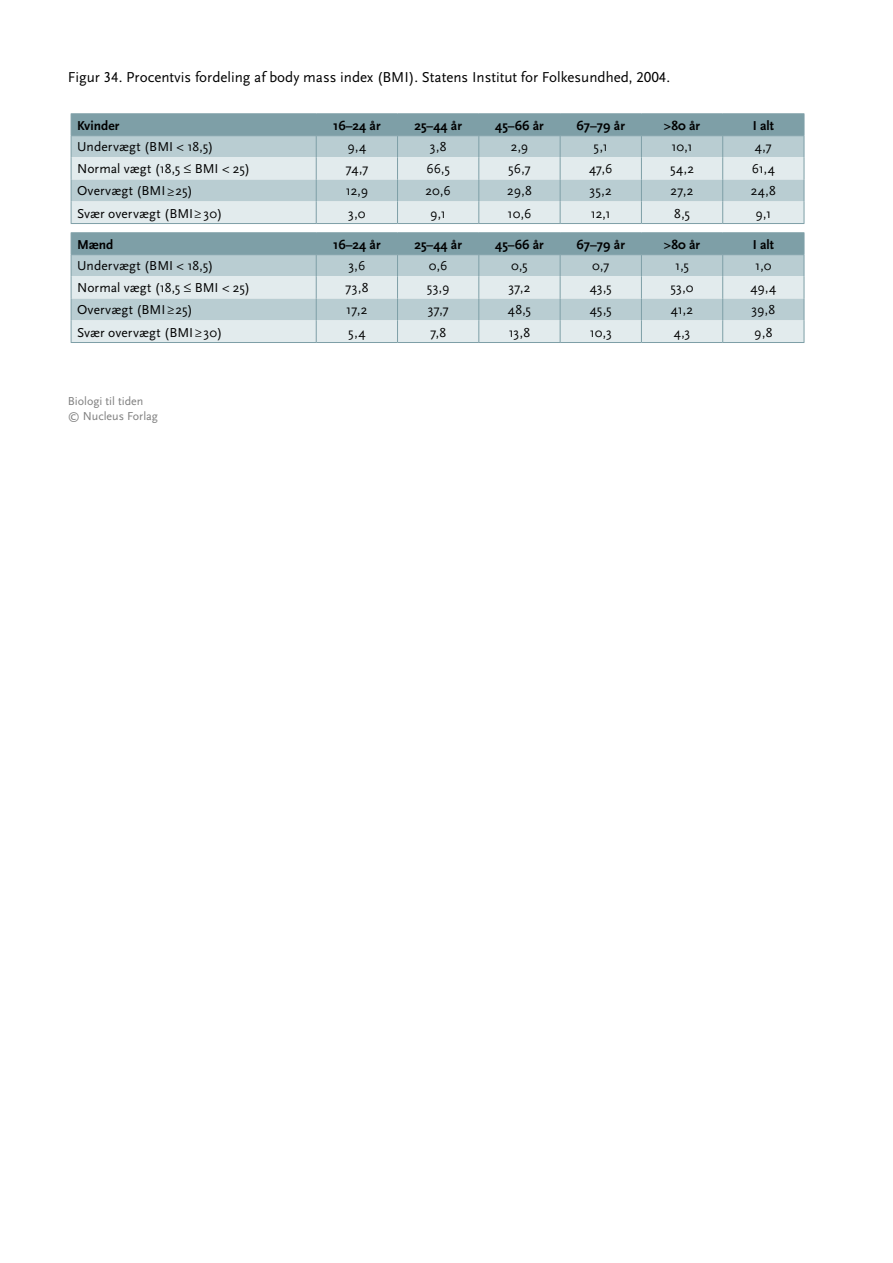
<style>
.page{position:relative;width:893px;height:1263px;background:#fff}
.page>*{position:absolute;margin:0;border:0;box-sizing:border-box;transform-origin:0 0}
.t1{font:15px "Scala Sans LF";color:#000}
.t2{font:13.5px "Scala Sans";color:#000}
.t3{font:700 13.5px "Scala Sans";color:#000}
.t4{font:12px/14.4px "Scala Sans LF";color:#7f7f7f}
</style>
<div class="page">
<svg style="left:70px;top:113px;width:735px;height:111px;background:#bccfd3"></svg>
<svg style="left:70px;top:232px;width:735px;height:111px;background:#bccfd3"></svg>
<p class="t1" style="left:68px;top:69px;width:604px">Figur 34. Procentvis fordeling af body mass index (BMI). Statens Institut for Folkesundhed, 2004.</p>
<p class="t3" style="left:77px;top:118px;width:44px">Kvinder</p>
<p class="t3" style="left:333px;top:118px;width:49px">16–24 år</p>
<p class="t3" style="left:414px;top:118px;width:49px">25–44 år</p>
<p class="t3" style="left:495px;top:118px;width:50px">45–66 år</p>
<p class="t3" style="left:577px;top:118px;width:50px">67–79 år</p>
<p class="t3" style="left:664px;top:118px;width:38px">&gt;80 år</p>
<p class="t3" style="left:753px;top:118px;width:23px">I alt</p>
<p class="t2" style="left:77px;top:140px;width:138px">Undervægt (BMI &lt; 18,5)</p>
<p class="t2" style="left:347px;top:140px;width:20px">9,4</p>
<p class="t2" style="left:430px;top:140px;width:18px">3,8</p>
<p class="t2" style="left:511px;top:140px;width:19px">2,9</p>
<p class="t2" style="left:594px;top:140px;width:16px">5,1</p>
<p class="t2" style="left:671px;top:140px;width:23px">10,1</p>
<p class="t2" style="left:755px;top:140px;width:18px">4,7</p>
<p class="t2" style="left:77px;top:162px;width:174px">Normal vægt (18,5 ≤ BMI &lt; 25)</p>
<p class="t2" style="left:345px;top:162px;width:24px">74,7</p>
<p class="t2" style="left:426px;top:162px;width:25px">66,5</p>
<p class="t2" style="left:508px;top:162px;width:24px">56,7</p>
<p class="t2" style="left:589px;top:162px;width:25px">47,6</p>
<p class="t2" style="left:670px;top:162px;width:26px">54,2</p>
<p class="t2" style="left:752px;top:162px;width:25px">61,4</p>
<p class="t2" style="left:77px;top:184px;width:117px">Overvægt (BMI 25)</p>
<p class="t2" style="left:346px;top:184px;width:24px">12,9</p>
<p class="t2" style="left:425px;top:184px;width:27px">20,6</p>
<p class="t2" style="left:507px;top:184px;width:26px">29,8</p>
<p class="t2" style="left:590px;top:184px;width:24px">35,2</p>
<p class="t2" style="left:671px;top:184px;width:24px">27,2</p>
<p class="t2" style="left:751px;top:184px;width:27px">24,8</p>
<p class="t2" style="left:77px;top:206px;width:147px">Svær overvægt (BMI 30)</p>
<p class="t2" style="left:348px;top:206px;width:19px">3,0</p>
<p class="t2" style="left:430px;top:206px;width:17px">9,1</p>
<p class="t2" style="left:508px;top:206px;width:25px">10,6</p>
<p class="t2" style="left:591px;top:206px;width:22px">12,1</p>
<p class="t2" style="left:674px;top:206px;width:17px">8,5</p>
<p class="t2" style="left:755px;top:206px;width:17px">9,1</p>
<p class="t3" style="left:77px;top:237px;width:38px">Mænd</p>
<p class="t3" style="left:333px;top:237px;width:49px">16–24 år</p>
<p class="t3" style="left:414px;top:237px;width:49px">25–44 år</p>
<p class="t3" style="left:495px;top:237px;width:50px">45–66 år</p>
<p class="t3" style="left:577px;top:237px;width:50px">67–79 år</p>
<p class="t3" style="left:664px;top:237px;width:38px">&gt;80 år</p>
<p class="t3" style="left:753px;top:237px;width:23px">I alt</p>
<p class="t2" style="left:77px;top:259px;width:138px">Undervægt (BMI &lt; 18,5)</p>
<p class="t2" style="left:348px;top:259px;width:18px">3,6</p>
<p class="t2" style="left:429px;top:259px;width:20px">0,6</p>
<p class="t2" style="left:511px;top:259px;width:18px">0,5</p>
<p class="t2" style="left:592px;top:259px;width:19px">0,7</p>
<p class="t2" style="left:675px;top:259px;width:15px">1,5</p>
<p class="t2" style="left:755px;top:259px;width:18px">1,0</p>
<p class="t2" style="left:77px;top:281px;width:174px">Normal vægt (18,5 ≤ BMI &lt; 25)</p>
<p class="t2" style="left:345px;top:281px;width:25px">73,8</p>
<p class="t2" style="left:427px;top:281px;width:24px">53,9</p>
<p class="t2" style="left:508px;top:281px;width:24px">37,2</p>
<p class="t2" style="left:590px;top:281px;width:23px">43,5</p>
<p class="t2" style="left:670px;top:281px;width:25px">53,0</p>
<p class="t2" style="left:750px;top:281px;width:27px">49,4</p>
<p class="t2" style="left:77px;top:303px;width:117px">Overvægt (BMI 25)</p>
<p class="t2" style="left:346px;top:303px;width:23px">17,2</p>
<p class="t2" style="left:428px;top:303px;width:22px">37,7</p>
<p class="t2" style="left:508px;top:303px;width:25px">48,5</p>
<p class="t2" style="left:590px;top:303px;width:23px">45,5</p>
<p class="t2" style="left:671px;top:303px;width:24px">41,2</p>
<p class="t2" style="left:751px;top:303px;width:25px">39,8</p>
<p class="t2" style="left:77px;top:325px;width:147px">Svær overvægt (BMI 30)</p>
<p class="t2" style="left:348px;top:325px;width:19px">5,4</p>
<p class="t2" style="left:430px;top:325px;width:18px">7,8</p>
<p class="t2" style="left:509px;top:325px;width:23px">13,8</p>
<p class="t2" style="left:590px;top:325px;width:24px">10,3</p>
<p class="t2" style="left:674px;top:325px;width:18px">4,3</p>
<p class="t2" style="left:754px;top:325px;width:20px">9,8</p>
<p class="t4" style="left:68px;top:395px;width:92px">Biologi til tiden © Nucleus Forlag</p>
</div>
